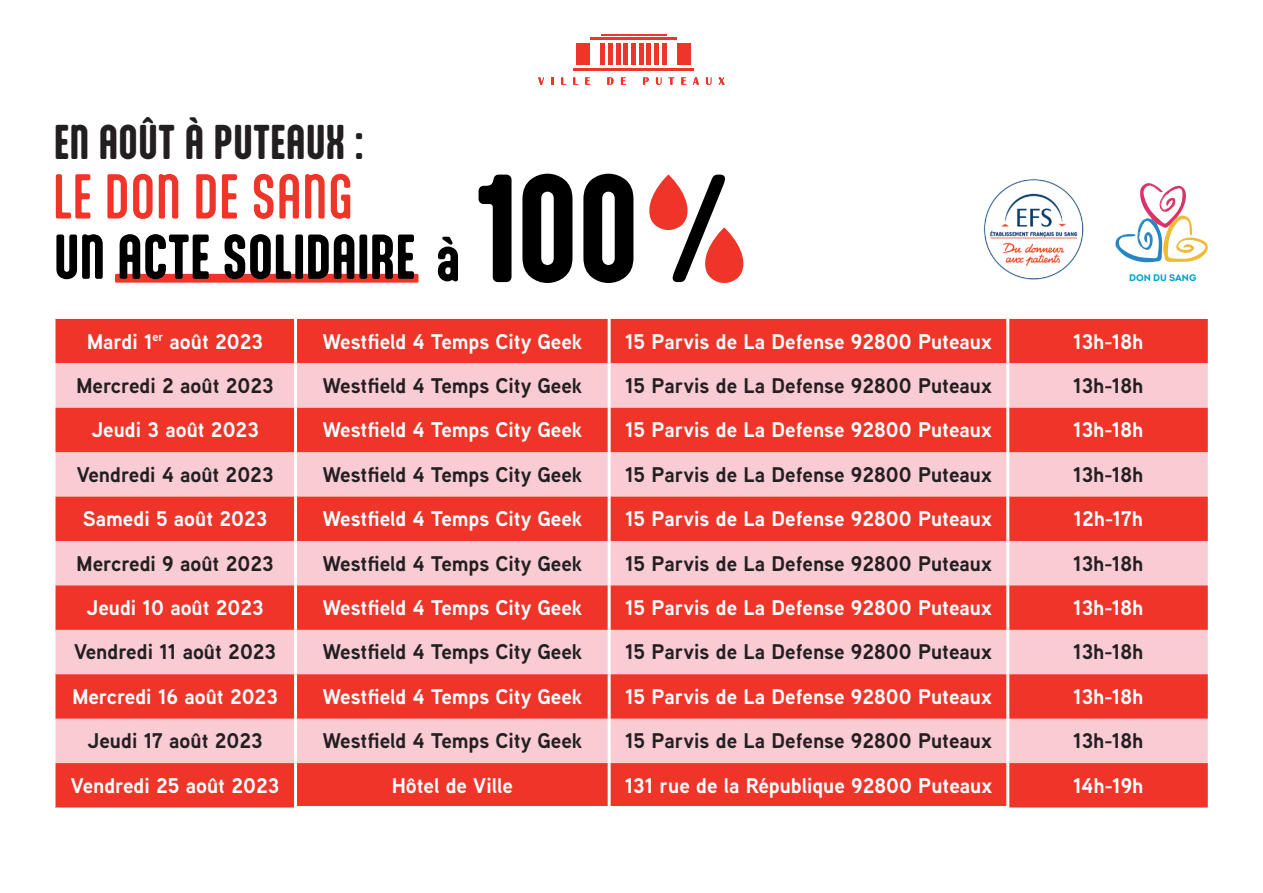
<style>
.page{position:relative;width:1263px;height:893px;background:#fff}
.page>*{position:absolute;margin:0;border:0;box-sizing:border-box;transform-origin:0 0}
.t1{font:700 41.4px "Aptly";letter-spacing:.01em;color:#231f20}
.t2{font:700 21.3px "Aaux Next";color:#fff}
.t3{font:700 21.3px "Aaux Next";color:#231f20}
.t4{font:700 9.6px "Intro";color:#009ecd}
</style>
<div class="page">
<div style="left:56px;top:319px;width:1152px;height:44px;background:#ef3429"></div>
<div style="left:56px;top:363px;width:1152px;height:45px;background:#f9cbd3"></div>
<svg style="left:56px;top:408px;width:1152px;height:399px;background:#f37775"></svg>
<hr style="left:294px;top:319px;width:3px;height:44px;background:#fff">
<hr style="left:608px;top:319px;width:3px;height:44px;background:#fff">
<hr style="left:1006px;top:319px;width:3px;height:44px;background:#fff">
<hr style="left:294px;top:363px;width:3px;height:45px;background:#fff">
<hr style="left:608px;top:363px;width:3px;height:45px;background:#fff">
<hr style="left:1006px;top:363px;width:3px;height:45px;background:#fff">
<hr style="left:294px;top:408px;width:3px;height:44px;background:#fff">
<hr style="left:608px;top:408px;width:3px;height:44px;background:#fff">
<hr style="left:1006px;top:408px;width:3px;height:44px;background:#fff">
<hr style="left:294px;top:452px;width:3px;height:45px;background:#fff">
<hr style="left:608px;top:452px;width:3px;height:45px;background:#fff">
<hr style="left:1006px;top:452px;width:3px;height:45px;background:#fff">
<hr style="left:294px;top:497px;width:3px;height:44px;background:#fff">
<hr style="left:608px;top:497px;width:3px;height:44px;background:#fff">
<hr style="left:1006px;top:497px;width:3px;height:44px;background:#fff">
<hr style="left:294px;top:541px;width:3px;height:44px;background:#fff">
<hr style="left:608px;top:541px;width:3px;height:44px;background:#fff">
<hr style="left:1006px;top:541px;width:3px;height:44px;background:#fff">
<hr style="left:294px;top:585px;width:3px;height:45px;background:#fff">
<hr style="left:608px;top:585px;width:3px;height:45px;background:#fff">
<hr style="left:1006px;top:585px;width:3px;height:45px;background:#fff">
<hr style="left:294px;top:630px;width:3px;height:44px;background:#fff">
<hr style="left:608px;top:630px;width:3px;height:44px;background:#fff">
<hr style="left:1006px;top:630px;width:3px;height:44px;background:#fff">
<hr style="left:294px;top:674px;width:3px;height:45px;background:#fff">
<hr style="left:608px;top:674px;width:3px;height:45px;background:#fff">
<hr style="left:1006px;top:674px;width:3px;height:45px;background:#fff">
<hr style="left:294px;top:719px;width:3px;height:44px;background:#fff">
<hr style="left:608px;top:719px;width:3px;height:44px;background:#fff">
<hr style="left:1006px;top:719px;width:3px;height:44px;background:#fff">
<hr style="left:294px;top:763px;width:3px;height:43px;background:#fff">
<hr style="left:608px;top:763px;width:3px;height:43px;background:#fff">
<hr style="left:1006px;top:763px;width:3px;height:43px;background:#fff">
<hr style="left:294px;top:806px;width:315px;height:3px;background:#fff">
<hr style="left:609px;top:806px;width:400px;height:3px;background:#fff">
<svg style="left:1115px;top:183px;width:93px;height:79px"></svg>
<svg style="left:981px;top:177px;width:104px;height:104px"></svg>
<img style="left:983px;top:207px;width:99px;height:10px">
<img style="left:986px;top:177px;width:47px;height:30px">
<hr style="left:590px;top:37px;width:87px;height:3px;background:#ef3429">
<div style="left:677px;top:43px;width:14px;height:22px;background:#ef3429"></div>
<div style="left:576px;top:43px;width:14px;height:22px;background:#ef3429"></div>
<div style="left:600px;top:43px;width:5px;height:22px;background:#ef3429"></div>
<hr style="left:573px;top:68px;width:121px;height:2px;background:#ef3429">
<hr style="left:600px;top:34px;width:66px;height:1px;background:#ef3429">
<div style="left:608px;top:43px;width:5px;height:22px;background:#ef3429"></div>
<hr style="left:616px;top:43px;width:4px;height:22px;background:#ef3429">
<hr style="left:624px;top:43px;width:4px;height:22px;background:#ef3429">
<div style="left:631px;top:43px;width:5px;height:22px;background:#ef3429"></div>
<hr style="left:639px;top:43px;width:4px;height:22px;background:#ef3429">
<hr style="left:647px;top:43px;width:4px;height:22px;background:#ef3429">
<div style="left:654px;top:43px;width:5px;height:22px;background:#ef3429"></div>
<hr style="left:662px;top:43px;width:4px;height:22px;background:#ef3429">
<svg style="left:538px;top:77px;width:6px;height:8px"></svg>
<svg style="left:551px;top:77px;width:2px;height:8px"></svg>
<svg style="left:561px;top:77px;width:5px;height:8px"></svg>
<svg style="left:573px;top:77px;width:5px;height:8px"></svg>
<svg style="left:585px;top:77px;width:5px;height:8px"></svg>
<svg style="left:607px;top:77px;width:6px;height:8px"></svg>
<svg style="left:621px;top:77px;width:5px;height:8px"></svg>
<svg style="left:643px;top:77px;width:6px;height:8px"></svg>
<svg style="left:656px;top:77px;width:5px;height:8px"></svg>
<svg style="left:668px;top:77px;width:6px;height:8px"></svg>
<svg style="left:681px;top:77px;width:5px;height:8px"></svg>
<svg style="left:693px;top:77px;width:6px;height:8px"></svg>
<svg style="left:706px;top:77px;width:5px;height:8px"></svg>
<svg style="left:718px;top:77px;width:7px;height:8px"></svg>
<div style="left:115px;top:274px;width:303px;height:9px;background:#ef3429;border-radius:2px"></div>
<svg style="left:56px;top:234px;width:358px;height:45px"></svg>
<svg style="left:56px;top:174px;width:294px;height:45px"></svg>
<svg style="left:479px;top:174px;width:154px;height:109px"></svg>
<svg style="left:649px;top:174px;width:94px;height:109px"></svg>
<svg style="left:438px;top:237px;width:20px;height:44px"></svg>
<h1 class="t1" style="left:54px;top:116px;width:311px">EN AOÛT À PUTEAUX :</h1>
<p class="t4" style="left:1129px;top:271px;width:69px">DON DU SANG</p>
<p class="t2" style="left:87px;top:326px;width:177px">Mardi 1<sup>er</sup> août 2023</p>
<p class="t2" style="left:323px;top:326px;width:261px">Westfield 4 Temps City Geek</p>
<p class="t2" style="left:625px;top:326px;width:368px">15 Parvis de La Defense 92800 Puteaux</p>
<p class="t2" style="left:1073px;top:326px;width:72px">13h-18h</p>
<p class="t3" style="left:77px;top:370px;width:199px">Mercredi 2 août 2023</p>
<p class="t3" style="left:323px;top:370px;width:261px">Westfield 4 Temps City Geek</p>
<p class="t3" style="left:625px;top:370px;width:368px">15 Parvis de La Defense 92800 Puteaux</p>
<p class="t3" style="left:1073px;top:370px;width:72px">13h-18h</p>
<p class="t2" style="left:91px;top:415px;width:169px">Jeudi 3 août 2023</p>
<p class="t2" style="left:323px;top:415px;width:261px">Westfield 4 Temps City Geek</p>
<p class="t2" style="left:625px;top:415px;width:368px">15 Parvis de La Defense 92800 Puteaux</p>
<p class="t2" style="left:1073px;top:415px;width:72px">13h-18h</p>
<p class="t3" style="left:77px;top:459px;width:198px">Vendredi 4 août 2023</p>
<p class="t3" style="left:323px;top:459px;width:261px">Westfield 4 Temps City Geek</p>
<p class="t3" style="left:625px;top:459px;width:368px">15 Parvis de La Defense 92800 Puteaux</p>
<p class="t3" style="left:1073px;top:459px;width:72px">13h-18h</p>
<p class="t2" style="left:83px;top:504px;width:186px">Samedi 5 août 2023</p>
<p class="t2" style="left:323px;top:504px;width:261px">Westfield 4 Temps City Geek</p>
<p class="t2" style="left:625px;top:504px;width:368px">15 Parvis de La Defense 92800 Puteaux</p>
<p class="t2" style="left:1073px;top:504px;width:71px">12h-17h</p>
<p class="t3" style="left:77px;top:548px;width:198px">Mercredi 9 août 2023</p>
<p class="t3" style="left:323px;top:548px;width:261px">Westfield 4 Temps City Geek</p>
<p class="t3" style="left:625px;top:548px;width:368px">15 Parvis de La Defense 92800 Puteaux</p>
<p class="t3" style="left:1073px;top:548px;width:72px">13h-18h</p>
<p class="t2" style="left:86px;top:592px;width:179px">Jeudi 10 août 2023</p>
<p class="t2" style="left:323px;top:592px;width:261px">Westfield 4 Temps City Geek</p>
<p class="t2" style="left:625px;top:592px;width:368px">15 Parvis de La Defense 92800 Puteaux</p>
<p class="t2" style="left:1073px;top:592px;width:72px">13h-18h</p>
<p class="t3" style="left:74px;top:637px;width:204px">Vendredi 11 août 2023</p>
<p class="t3" style="left:323px;top:637px;width:261px">Westfield 4 Temps City Geek</p>
<p class="t3" style="left:625px;top:637px;width:368px">15 Parvis de La Defense 92800 Puteaux</p>
<p class="t3" style="left:1073px;top:637px;width:72px">13h-18h</p>
<p class="t2" style="left:72px;top:681px;width:207px">Mercredi 16 août 2023</p>
<p class="t2" style="left:323px;top:681px;width:261px">Westfield 4 Temps City Geek</p>
<p class="t2" style="left:625px;top:681px;width:368px">15 Parvis de La Defense 92800 Puteaux</p>
<p class="t2" style="left:1073px;top:681px;width:72px">13h-18h</p>
<p class="t3" style="left:88px;top:726px;width:177px">Jeudi 17 août 2023</p>
<p class="t3" style="left:323px;top:726px;width:261px">Westfield 4 Temps City Geek</p>
<p class="t3" style="left:625px;top:726px;width:368px">15 Parvis de La Defense 92800 Puteaux</p>
<p class="t3" style="left:1073px;top:726px;width:72px">13h-18h</p>
<p class="t2" style="left:71px;top:770px;width:210px">Vendredi 25 août 2023</p>
<p class="t2" style="left:392px;top:770px;width:123px">Hôtel de Ville</p>
<p class="t2" style="left:625px;top:770px;width:369px">131 rue de la République 92800 Puteaux</p>
<p class="t2" style="left:1073px;top:770px;width:72px">14h-19h</p>
</div>
